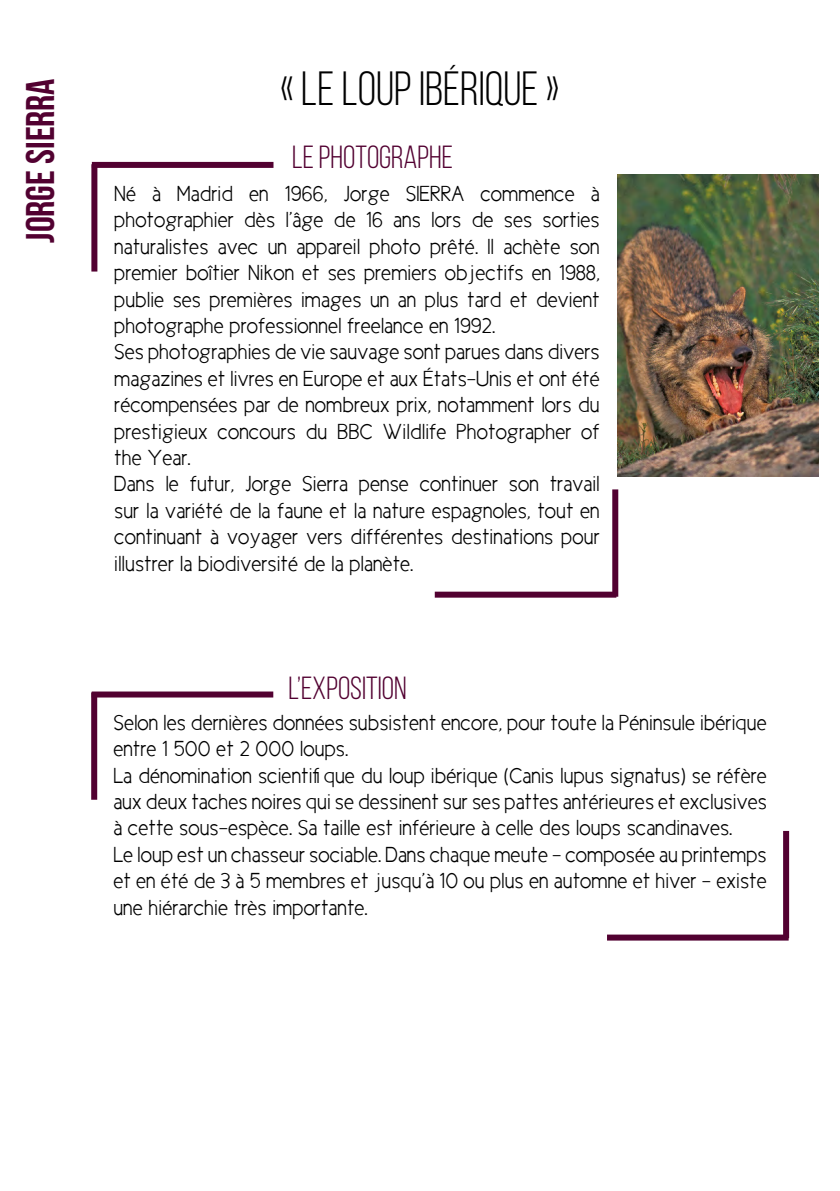
<style>
.page{position:relative;width:840px;height:1191px;background:#fff}
.page>*{position:absolute;margin:0;border:0;box-sizing:border-box;transform-origin:0 0}
.t1{font:48px "Bebas Neue";color:#000}
.t2{font:700 40px "Bebas Neue";color:#520131}
.t3{font:32px "Bebas Neue";color:#520131}
.t4{font:22px/26.4px "Cicle Semi";color:#000}
</style>
<div class="page">
<div style="left:606px;top:934px;width:182px;height:6px;background:#520131"></div>
<svg style="left:782px;top:831px;width:6px;height:104px"></svg>
<img style="left:617px;top:175px;width:201px;height:302px">
<div style="left:91px;top:692px;width:6px;height:107px;background:#520131"></div>
<div style="left:92px;top:691px;width:181px;height:6px;background:#520131"></div>
<div style="left:91px;top:164px;width:6px;height:107px;background:#520131"></div>
<div style="left:92px;top:162px;width:181px;height:6px;background:#520131"></div>
<div style="left:434px;top:591px;width:182px;height:6px;background:#520131"></div>
<div style="left:612px;top:489px;width:6px;height:107px;background:#520131"></div>
<h2 class="t2" style="left:18px;top:243px;width:166px;rotate:-90deg">Jorge SIERRA</h2>
<h1 class="t1" style="left:280px;top:62px;width:281px">« LE LOUP IBÉRIQUE »</h1>
<h3 class="t3" style="left:292px;top:140px;width:162px">LE PHOTOGRAPHE</h3>
<p class="t4" style="left:114px;top:180px;width:487px">Né à Madrid en 1966, Jorge SIERRA commence à photographier dès l’âge de 16 ans lors de ses sorties naturalistes avec un appareil photo prêté. Il achète son premier boîtier Nikon et ses premiers objectifs en 1988, publie ses premières images un an plus tard et devient photographe professionnel freelance en 1992.<br>Ses photographies de vie sauvage sont parues dans divers magazines et livres en Europe et aux États-Unis et ont été récompensées par de nombreux prix, notamment lors du prestigieux concours du BBC Wildlife Photographer of the Year.<br>Dans le futur, Jorge Sierra pense continuer son travail sur la variété de la faune et la nature espagnoles, tout en continuant à voyager vers différentes destinations pour illustrer la biodiversité de la planète.</p>
<h3 class="t3" style="left:288px;top:671px;width:120px">L’EXPOSITION</h3>
<p class="t4" style="left:113px;top:709px;width:654px">Selon les dernières données subsistent encore, pour toute la Péninsule ibérique entre 1 500 et 2 000 loups.<br>La dénomination scientifique du loup ibérique (Canis lupus signatus) se réfère aux deux taches noires qui se dessinent sur ses pattes antérieures et exclusives à cette sous-espèce. Sa taille est inférieure à celle des loups scandinaves.<br>Le loup est un chasseur sociable. Dans chaque meute - composée au printemps et en été de 3 à 5 membres et jusqu’à 10 ou plus en automne et hiver - existe une hiérarchie très importante.</p>
</div>
